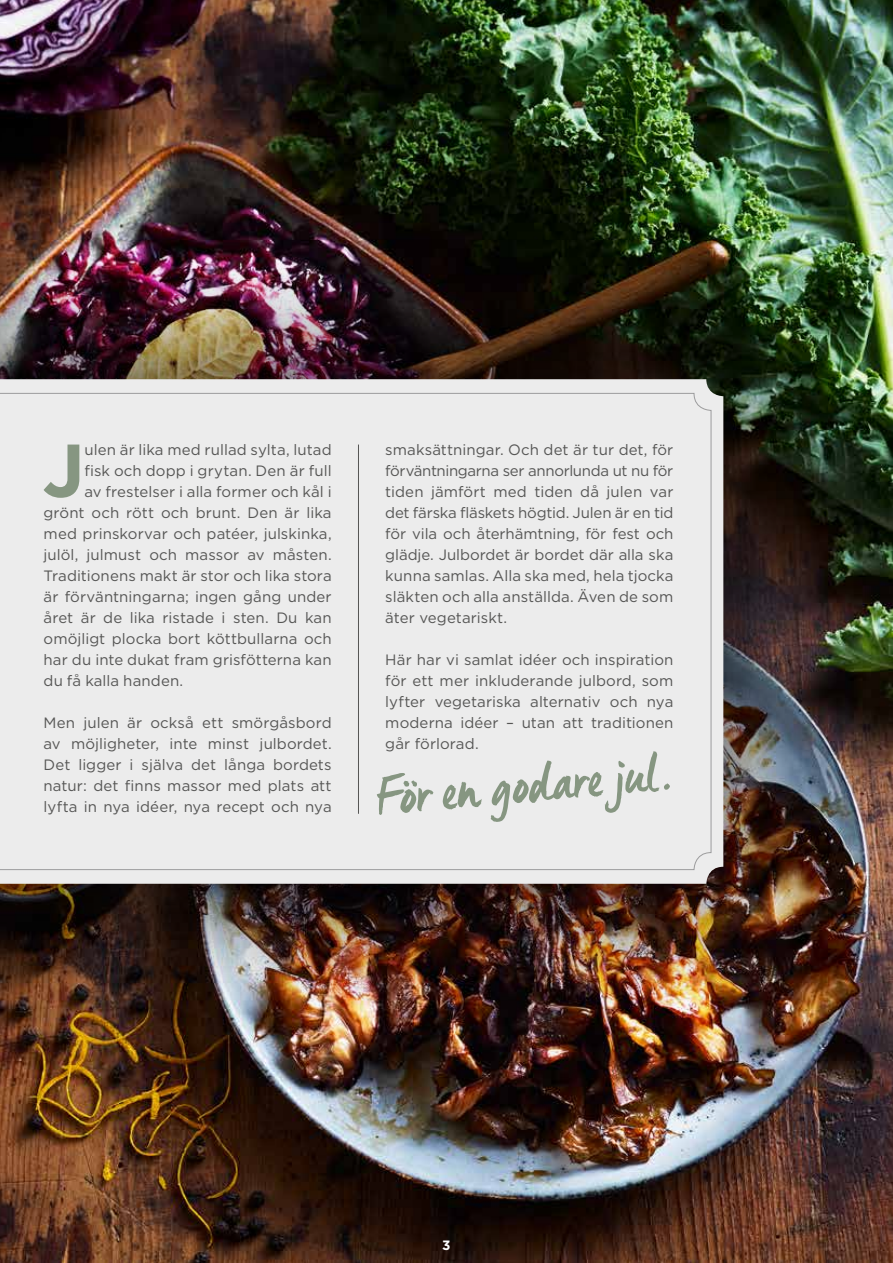
<style>
.page{position:relative;width:893px;height:1263px;background:#fff}
.page>*{position:absolute;margin:0;border:0;box-sizing:border-box;transform-origin:0 0}
.t1{font:700 75px "Gotham";color:#869681}
.t2{font:55.35px "Manus For Santa Maria";color:#869681}
.t3{font:15px/21px "Gotham";letter-spacing:.005em;color:#565655;text-align:justify}
.t4{font:700 13.5px "Gotham";color:#fff}
</style>
<div class="page">
<img style="left:0;top:0;width:893px;height:1263px">
<div style="left:0;top:237px;width:865px;height:789px;background:#000;opacity:.75"></div>
<svg style="left:0;top:379px;width:723px;height:505px;background:#e1e1e0"></svg>
<div style="left:0;top:0;width:10px;height:186px;background:#000;opacity:.75"></div>
<div style="left:0;top:393px;width:711px;height:477px;background:#ececec"></div>
<h1 class="t1" style="left:43px;top:421px;width:44px">J</h1>
<p class="t3" style="left:84px;top:439px;width:249px">ulen är lika med rullad sylta, lutad</p>
<p class="t3" style="left:84px;top:460px;width:249px">fisk och dopp i grytan. Den är full</p>
<p class="t3" style="left:84px;top:481px;width:249px">av frestelser i alla former och kål i</p>
<p class="t3" style="left:44px;top:502px;width:290px">grönt och rött och brunt. Den är lika</p>
<p class="t3" style="left:44px;top:523px;width:290px">med prinskorvar och patéer, julskinka,</p>
<p class="t3" style="left:44px;top:544px;width:290px">julöl, julmust och massor av måsten.</p>
<p class="t3" style="left:44px;top:565px;width:290px">Traditionens makt är stor och lika stora</p>
<p class="t3" style="left:44px;top:586px;width:290px">är förväntningarna; ingen gång under</p>
<p class="t3" style="left:44px;top:607px;width:290px">året är de lika ristade i sten. Du kan</p>
<p class="t3" style="left:44px;top:628px;width:290px">omöjligt plocka bort köttbullarna och</p>
<p class="t3" style="left:44px;top:649px;width:290px">har du inte dukat fram grisfötterna kan</p>
<p class="t3" style="left:44px;top:670px;width:141px">du få kalla handen.</p>
<p class="t3" style="left:44px;top:712px;width:290px">Men julen är också ett smörgåsbord av möjligheter, inte minst julbordet.<br>Det ligger i själva det långa bordets natur: det finns massor med plats att lyfta in nya idéer, nya recept och nya</p>
<p class="t3" style="left:385px;top:439px;width:290px">smaksättningar. Och det är tur det, för förväntningarna ser annorlunda ut nu för tiden jämfört med tiden då julen var det färska fläskets högtid. Julen är en tid för vila och återhämtning, för fest och glädje. Julbordet är bordet där alla ska kunna samlas. Alla ska med, hela tjocka släkten och alla anställda. Även de som äter vegetariskt.</p>
<p class="t3" style="left:385px;top:649px;width:290px">Här har vi samlat idéer och inspiration för ett mer inkluderande julbord, som lyfter vegetariska alternativ och nya moderna idéer – utan att traditionen går förlorad.</p>
<h2 class="t2" style="left:374px;top:763px;width:295px;rotate:-5deg">För en godare jul.</h2>
<p class="t4" style="left:442px;top:1236px;width:10px">3</p>
</div>
